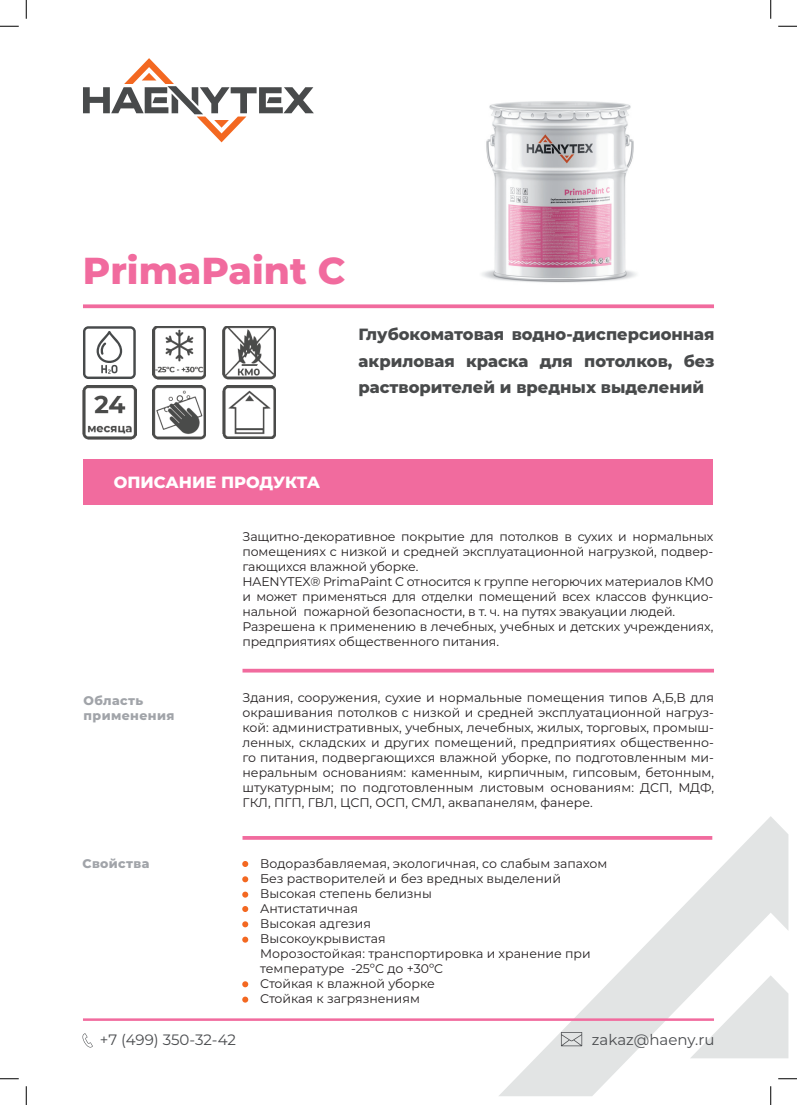
<style>
.page{position:relative;width:797px;height:1105px;background:#fff}
.page>*{position:absolute;margin:0;border:0;box-sizing:border-box;transform-origin:0 0}
.t1{font:800 37.5px "Montserrat";color:#f16b9e}
.t2{font:800 16.25px/26.2px "Montserrat";color:#484a4b;text-align:justify}
.t3{font:800 16.25px "Montserrat";color:#fff}
.t4{font:15px "Montserrat";color:#4a4c4f}
.t5{font:12.5px/15px "Montserrat";letter-spacing:-.01em;color:#231f20}
.t6{font:800 12.5px/15px "Montserrat";letter-spacing:.03em;color:#a1a4a9}
</style>
<div class="page">
<svg style="left:499px;top:816px;width:289px;height:280px"></svg>
<svg style="left:690px;top:975px;width:98px;height:83px"></svg>
<hr style="left:83px;top:1018px;width:631px;height:3px;background:#f16b9e">
<svg style="left:561px;top:1032px;width:21px;height:14px"></svg>
<svg style="left:83px;top:1033px;width:10px;height:14px"></svg>
<svg style="left:83px;top:58px;width:231px;height:84px"></svg>
<svg style="left:83px;top:326px;width:53px;height:53px"></svg>
<svg style="left:83px;top:304px;width:631px;height:4px;background:#f27aa8"></svg>
<div style="left:84px;top:459px;width:629px;height:46px;background:#f16b9e"></div>
<hr style="left:242px;top:669px;width:472px;height:3px;background:#f16b9e">
<img style="left:223px;top:326px;width:53px;height:53px">
<img style="left:83px;top:386px;width:53px;height:53px">
<img style="left:153px;top:386px;width:53px;height:53px">
<img style="left:223px;top:386px;width:53px;height:53px">
<img style="left:153px;top:326px;width:53px;height:53px">
<img style="left:482px;top:101px;width:155px;height:182px">
<svg style="left:242px;top:836px;width:470px;height:4px;background:#f173a3"></svg>
<svg style="left:242px;top:861px;width:6px;height:6px"></svg>
<svg style="left:242px;top:876px;width:6px;height:6px"></svg>
<svg style="left:242px;top:892px;width:6px;height:6px"></svg>
<svg style="left:242px;top:906px;width:6px;height:6px"></svg>
<svg style="left:242px;top:921px;width:6px;height:6px"></svg>
<svg style="left:242px;top:937px;width:6px;height:6px"></svg>
<svg style="left:242px;top:981px;width:6px;height:6px"></svg>
<div style="left:242px;top:996px;width:6px;height:7px;background:#f36821;border-radius:50%"></div>
<svg style="left:0;top:25px;width:19px;height:2px"></svg>
<svg style="left:778px;top:25px;width:19px;height:2px"></svg>
<svg style="left:0;top:1078px;width:19px;height:1px"></svg>
<svg style="left:778px;top:1078px;width:19px;height:1px"></svg>
<svg style="left:25px;top:0;width:2px;height:19px"></svg>
<svg style="left:25px;top:1086px;width:2px;height:19px"></svg>
<svg style="left:770px;top:0;width:1px;height:19px"></svg>
<svg style="left:770px;top:1086px;width:1px;height:19px"></svg>
<h1 class="t1" style="left:83px;top:243px;width:264px">PrimaPaint C</h1>
<h2 class="t2" style="left:358px;top:321px;width:357px">Глубокоматовая водно-дисперсионная акриловая краска для потолков, без растворителей и вредных выделений</h2>
<h2 class="t3" style="left:114px;top:470px;width:208px">ОПИСАНИЕ ПРОДУКТА</h2>
<p class="t6" style="left:84px;top:692px;width:92px">Область применения</p>
<p class="t6" style="left:82px;top:855px;width:68px">Свойства</p>
<p class="t5" style="left:242px;top:529px;width:472px">Защитно-декоративное покрытие для потолков в сухих и нормальных помещениях с низкой и средней эксплуатационной нагрузкой, подвер&shy;гающихся влажной уборке.<br>HAENYTEX® PrimaPaint C относится к группе негорючих материалов КМ0 и может применяться для отделки помещений всех классов функцио&shy;нальной пожарной безопасности, в т. ч. на путях эвакуации людей.<br>Разрешена к применению в лечебных, учебных и детских учреждениях, предприятиях общественного питания.</p>
<p class="t5" style="left:242px;top:689px;width:473px;text-align:justify">Здания, сооружения, сухие и нормальные помещения типов А,Б,В для окрашивания потолков с низкой и средней эксплуатационной нагруз&shy;кой: административных, учебных, лечебных, жилых, торговых, промыш&shy;ленных, складских и других помещений, предприятиях общественно&shy;го питания, подвергающихся влажной уборке, по подготовленным ми&shy;неральным основаниям: каменным, кирпичным, гипсовым, бетонным, штукатурным; по подготовленным листовым основаниям: ДСП, МДФ, ГКЛ, ПГП, ГВЛ, ЦСП, ОСП, СМЛ, аквапанелям, фанере.</p>
<p class="t5" style="left:260px;top:856px;width:349px">Водоразбавляемая, экологичная, со слабым запахом<br>Без растворителей и без вредных выделений<br>Высокая степень белизны<br>Антистатичная<br>Высокая адгезия<br>Высокоукрывистая<br>Морозостойкая: транспортировка и хранение при температуре -25ºC до +30ºC<br>Стойкая к влажной уборке<br>Стойкая к загрязнениям</p>
<p class="t4" style="left:100px;top:1030px;width:138px">+7 (499) 350-32-42</p>
<p class="t4" style="left:592px;top:1030px;width:124px">zakaz@haeny.ru</p>
</div>
